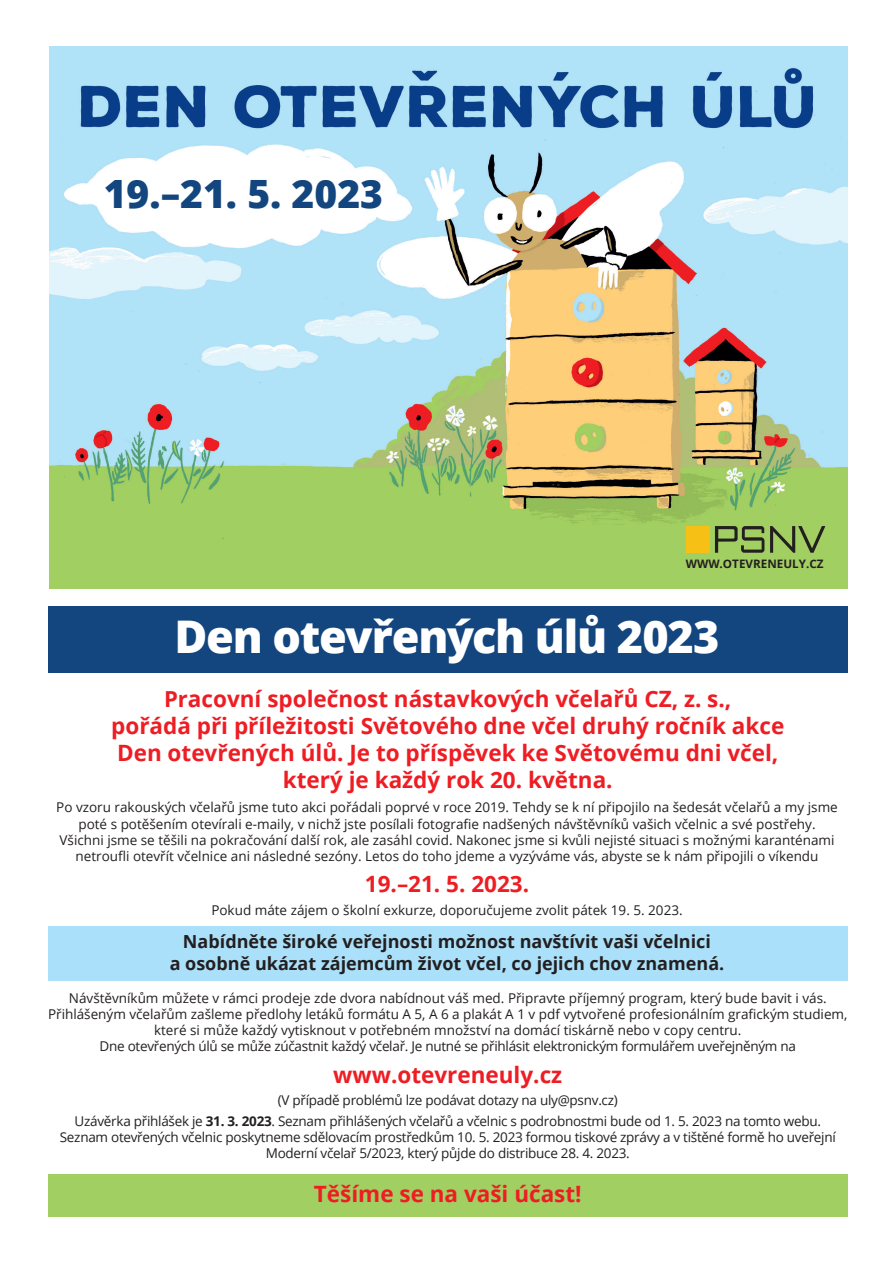
<style>
.page{position:relative;width:893px;height:1263px;background:#fff}
.page>*{position:absolute;margin:0;border:0;box-sizing:border-box;transform-origin:0 0}
.t1{font:800 45px "Open Sans";letter-spacing:-.025em;color:#fff}
.t2{font:800 39px "Open Sans";color:#13457e}
.t3{font:700 22.5px/27px "Open Sans";color:#ee1d23;text-align:center}
.t4{font:700 18px/21.6px "Open Sans";color:#231f20;text-align:center}
.t5{font:13.5px/16.2px "Open Sans";color:#231f20;text-align:center}
.t6{font:13.5px/20.4px "Open Sans";letter-spacing:-.02em;color:#231f20;text-align:center}
.t7{font:700 11.7px "Open Sans";color:#231f20}
.s1{font-size:22.05px}
.s2{font-weight:700}
</style>
<div class="page">
<div style="left:48px;top:1174px;width:799px;height:42px;background:#a2cf62"></div>
<img style="left:50px;top:47px;width:797px;height:542px">
<div style="left:48px;top:606px;width:799px;height:67px;background:#13457e"></div>
<div style="left:48px;top:926px;width:799px;height:54px;background:#aae0f9"></div>
<svg style="left:715px;top:526px;width:49px;height:27px"></svg>
<svg style="left:770px;top:526px;width:55px;height:27px"></svg>
<div style="left:686px;top:526px;width:23px;height:8px;background:#f6c114"></div>
<div style="left:686px;top:545px;width:23px;height:8px;background:#f6c114"></div>
<div style="left:686px;top:535px;width:23px;height:8px;background:#f6c114"></div>
<h2 class="t2" style="left:104px;top:164px;width:281px">19.–21. 5. 2023</h2>
<p class="t7" style="left:686px;top:556px;width:139px">WWW.OTEVRENEULY.CZ</p>
<h1 class="t1" style="left:175px;top:603px;width:546px">Den otevřených úlů 2023</h1>
<h3 class="t3" style="left:111px;top:684px;width:675px"><span class="s1">Pr</span>acovní společnost nástavkových včelařů CZ, z. s.,<br>pořádá při příležitosti Světového dne včel druhý ročník akce Den otevřených úlů. Je to příspěvek ke Světovému dni včel, který je každý rok 20. května.</h3>
<p class="t5" style="left:56px;top:799px;width:783px">Po vzoru rakouských včelařů jsme tuto akci pořádali poprvé v roce 2019. Tehdy se k ní připojilo na šedesát včelařů a my jsme poté s potěšením otevírali e-maily, v nichž jste posílali fotografie nadšených návštěvníků vašich včelnic a své postřehy.<br>Všichni jsme se těšili na pokračování další rok, ale zasáhl covid. Nakonec jsme si kvůli nejisté situaci s možnými karanténami netroufli otevřít včelnice ani následné sezóny. Letos do toho jdeme a vyzýváme vás, abyste se k nám připojili o víkendu</p>
<h3 class="t3" style="left:365px;top:870px;width:166px">19.–21. 5. 2023.</h3>
<p class="t5" style="left:211px;top:901px;width:473px">Pokud máte zájem o školní exkurze, doporučujeme zvolit pátek 19. 5. 2023.</p>
<h3 class="t4" style="left:170px;top:930px;width:556px">Nabídněte široké veřejnosti možnost navštívit vaši včelnici<br>a osobně ukázat zájemcům život včel, co jejich chov znamená.</h3>
<p class="t5" style="left:48px;top:989px;width:801px">Návštěvníkům můžete v rámci prodeje zde dvora nabídnout váš med. Připravte příjemný program, který bude bavit i vás.<br>Přihlášeným včelařům zašleme předlohy letáků formátu A 5, A 6 a plakát A 1 v pdf vytvořené profesionálním grafickým studiem, které si může každý vytisknout v potřebném množství na domácí tiskárně nebo v copy centru.<br>Dne otevřených úlů se může zúčastnit každý včelař. Je nutné se přihlásit elektronickým formulářem uveřejněným na</p>
<h3 class="t3" style="left:333px;top:1060px;width:230px">www.otevreneuly.cz</h3>
<p class="t6" style="left:75px;top:1090px;width:748px">(V případě problémů lze podávat dotazy na uly@psnv.cz)<br>Uzávěrka přihlášek je <span class="s2">31. 3. 2023</span>. Seznam přihlášených včelařů a včelnic s podrobnostmi bude od 1. 5. 2023 na tomto webu.</p>
<p class="t6" style="left:60px;top:1128px;width:777px;line-height:16.2px">Seznam otevřených včelnic poskytneme sdělovacím prostředkům 10. 5. 2023 formou tiskové zprávy a v tištěné formě ho uveřejní<br>Moderní včelař 5/2023, který půjde do distribuce 28. 4. 2023.</p>
<h3 class="t3" style="left:314px;top:1180px;width:269px">Těšíme se na vaši účast!</h3>
</div>
